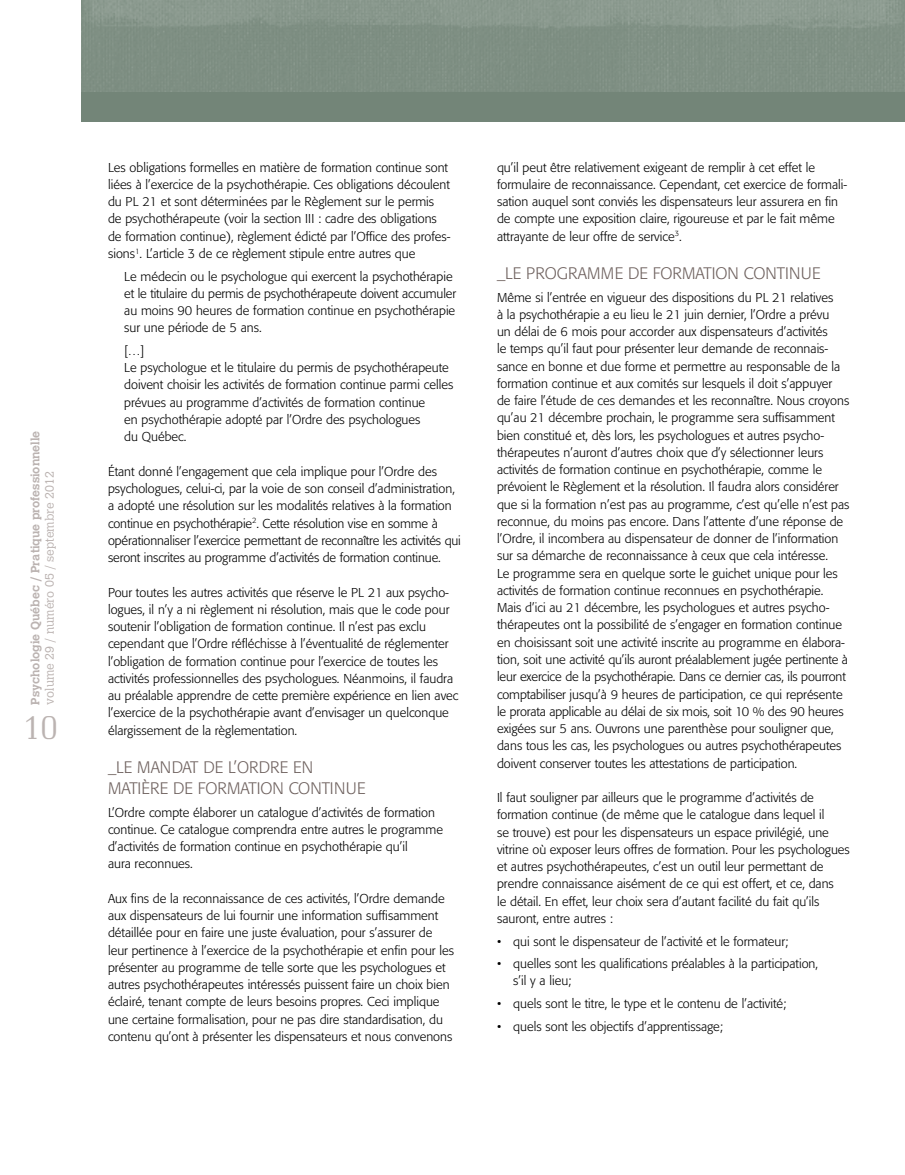
<style>
.page{position:relative;width:905px;height:1175px;background:#fff}
.page>*{position:absolute;margin:0;border:0;box-sizing:border-box;transform-origin:0 0}
.t1{font:33px "Bodonitown";color:#bbb3b1}
.t2{font:300 16.5px "Formata";color:#6e615e}
.t3{font:300 12.75px/17.2px "Formata";color:#000}
.t4{font:700 12px "Calvert";color:#bbb3b1}
.t5{font:300 12px "Calvert";color:#bbb3b1}
</style>
<div class="page">
<div style="left:81px;top:0;width:823px;height:122px;background:#738578"></div>
<img style="left:81px;top:0;width:823px;height:92px">
<p class="t4" style="left:28px;top:704px;width:275px;rotate:-90deg">Psychologie Québec / Pratique professionnelle</p>
<p class="t5" style="left:43px;top:704px;width:235px;rotate:-90deg">volume 29 / numéro 05 / septembre 2012</p>
<h1 class="t1" style="left:23px;top:707px;width:36px">10</h1>
<p class="t3" style="left:108px;top:159px;width:344px">Les obligations formelles en matière de formation continue sont liées à l’exercice de la psychothérapie. Ces obligations découlent du PL 21 et sont déterminées par le Règlement sur le permis de psychothérapeute (voir la section III : cadre des obligations de formation continue), règlement édicté par l’Office des profes&shy;sions<sup>1</sup>. L’article 3 de ce règlement stipule entre autres que</p>
<p class="t3" style="left:124px;top:267px;width:333px">Le médecin ou le psychologue qui exercent la psychothérapie et le titulaire du permis de psychothérapeute doivent accumuler au moins 90 heures de formation continue en psychothérapie sur une période de 5 ans.</p>
<p class="t3" style="left:124px;top:342px;width:330px">[…]<br>Le psychologue et le titulaire du permis de psychothérapeute doivent choisir les activités de formation continue parmi celles prévues au programme d’activités de formation continue<br>en psychothérapie adopté par l’Ordre des psychologues<br>du Québec.</p>
<p class="t3" style="left:108px;top:463px;width:354px">Étant donné l’engagement que cela implique pour l’Ordre des psychologues, celui-ci, par la voie de son conseil d’administration, a adopté une résolution sur les modalités relatives à la formation continue en psychothérapie<sup>2</sup>. Cette résolution vise en somme à opérationnaliser l’exercice permettant de reconnaître les activités qui seront inscrites au programme d’activités de formation continue.</p>
<p class="t3" style="left:108px;top:583px;width:352px">Pour toutes les autres activités que réserve le PL 21 aux psycho&shy;logues, il n’y a ni règlement ni résolution, mais que le code pour soutenir l’obligation de formation continue. Il n’est pas exclu cependant que l’Ordre réfléchisse à l’éventualité de réglementer l’obligation de formation continue pour l’exercice de toutes les activités professionnelles des psychologues. Néanmoins, il faudra au préalable apprendre de cette première expérience en lien avec l’exercice de la psychothérapie avant d’envisager un quelconque élargissement de la règlementation.</p>
<p class="t2" style="left:108px;top:757px;width:41px">_Le mandat</p>
<p class="t2" style="left:203px;top:757px;width:57px">de l’Ordre</p>
<p class="t2" style="left:293px;top:757px;width:10px">en</p>
<p class="t2" style="left:108px;top:778px;width:9px">mati</p>
<p class="t2" style="left:141px;top:778px;width:75px">ère de formation</p>
<p class="t2" style="left:289px;top:778px;width:11px">contin</p>
<p class="t2" style="left:346px;top:778px;width:20px">ue</p>
<p class="t3" style="left:108px;top:803px;width:336px">L’Ordre compte élaborer un catalogue d’activités de formation continue. Ce catalogue comprendra entre autres le programme d’activités de formation continue en psychothérapie qu’il<br>aura reconnues.</p>
<p class="t3" style="left:108px;top:890px;width:347px">Aux fins de la reconnaissance de ces activités, l’Ordre demande aux dispensateurs de lui fournir une information suffisamment détaillée pour en faire une juste évaluation, pour s’assurer de leur pertinence à l’exercice de la psychothérapie et enfin pour les présenter au programme de telle sorte que les psychologues et autres psychothérapeutes intéressés puissent faire un choix bien éclairé, tenant compte de leurs besoins propres. Ceci implique une certaine formalisation, pour ne pas dire standardisation, du contenu qu’ont à présenter les dispensateurs et nous convenons</p>
<p class="t3" style="left:497px;top:159px;width:351px">qu’il peut être relativement exigeant de remplir à cet effet le formulaire de reconnaissance. Cependant, cet exercice de formali&shy;sation auquel sont conviés les dispensateurs leur assurera en fin de compte une exposition claire, rigoureuse et par le fait même attrayante de leur offre de service<sup>3</sup>.</p>
<p class="t2" style="left:497px;top:263px;width:40px">_Le pro</p>
<p class="t2" style="left:557px;top:263px;width:23px">gramme</p>
<p class="t2" style="left:628px;top:263px;width:43px">de formation</p>
<p class="t2" style="left:743px;top:263px;width:11px">contin</p>
<p class="t2" style="left:800px;top:263px;width:20px">ue</p>
<p class="t3" style="left:497px;top:288px;width:354px">Même si l’entrée en vigueur des dispositions du PL 21 relatives<br>à la psychothérapie a eu lieu le 21 juin dernier, l’Ordre a prévu<br>un délai de 6 mois pour accorder aux dispensateurs d’activités<br>le temps qu’il faut pour présenter leur demande de reconnais&shy;sance en bonne et due forme et permettre au responsable de la formation continue et aux comités sur lesquels il doit s’appuyer<br>de faire l’étude de ces demandes et les reconnaître. Nous croyons qu’au 21 décembre prochain, le programme sera suffisamment bien constitué et, dès lors, les psychologues et autres psycho&shy;thérapeutes n’auront d’autres choix que d’y sélectionner leurs activités de formation continue en psychothérapie, comme le prévoient le Règlement et la résolution. Il faudra alors considérer que si la formation n’est pas au programme, c’est qu’elle n’est pas reconnue, du moins pas encore. Dans l’attente d’une réponse de l’Ordre, il incombera au dispensateur de donner de l’information sur sa démarche de reconnaissance à ceux que cela intéresse.<br>Le programme sera en quelque sorte le guichet unique pour les activités de formation continue reconnues en psychothérapie.<br>Mais d’ici au 21 décembre, les psychologues et autres psycho&shy;thérapeutes ont la possibilité de s’engager en formation continue en choisissant soit une activité inscrite au programme en élabora&shy;tion, soit une activité qu’ils auront préalablement jugée pertinente à leur exercice de la psychothérapie. Dans ce dernier cas, ils pourront comptabiliser jusqu’à 9 heures de participation, ce qui représente le prorata applicable au délai de six mois, soit 10 % des 90 heures exigées sur 5 ans. Ouvrons une parenthèse pour souligner que, dans tous les cas, les psychologues ou autres psychothérapeutes doivent conserver toutes les attestations de participation.</p>
<p class="t3" style="left:497px;top:789px;width:354px">Il faut souligner par ailleurs que le programme d’activités de formation continue (de même que le catalogue dans lequel il<br>se trouve) est pour les dispensateurs un espace privilégié, une vitrine où exposer leurs offres de formation. Pour les psychologues et autres psychothérapeutes, c’est un outil leur permettant de prendre connaissance aisément de ce qui est offert, et ce, dans<br>le détail. En effet, leur choix sera d’autant facilité du fait qu’ils sauront, entre autres :</p>
<p class="t3" style="left:497px;top:932px;width:293px">• qui sont le dispensateur de l’activité et le formateur;</p>
<p class="t3" style="left:513px;top:955px;width:306px;text-indent:-16px">• quelles sont les qualifications préalables à la participation, s’il y a lieu;</p>
<p class="t3" style="left:497px;top:995px;width:291px">• quels sont le titre, le type et le contenu de l’activité;</p>
<p class="t3" style="left:497px;top:1017px;width:227px">• quels sont les objectifs d’apprentissage;</p>
</div>
